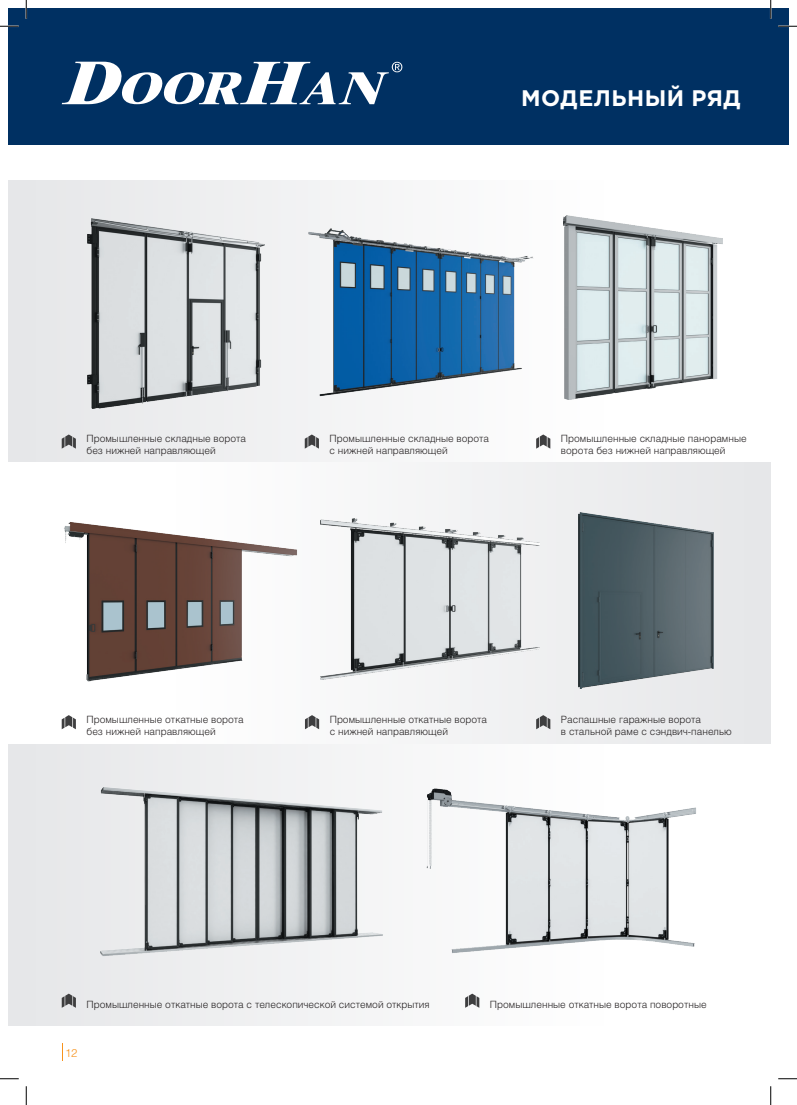
<style>
.page{position:relative;width:797px;height:1105px;background:#fff}
.page>*{position:absolute;margin:0;border:0;box-sizing:border-box;transform-origin:0 0}
.t1{font:700 22.5px "Gotham Pro";letter-spacing:.02em;color:#fff}
.t2{font:300 11.25px "Helios";color:#f7931d}
.t3{font:300 10px/12px "Helios";color:#231f20}
</style>
<div class="page">
<div style="left:9px;top:9px;width:779px;height:136px;background:#003062"></div>
<svg style="left:62px;top:62px;width:340px;height:42px"></svg>
<div style="left:9px;top:462px;width:761px;height:282px;background:linear-gradient(to right,#fff,#e6e7e9)"></div>
<div style="left:9px;top:180px;width:761px;height:282px;background:linear-gradient(to right,#e6e7e9,#fff)"></div>
<div style="left:9px;top:744px;width:761px;height:281px;background:linear-gradient(to right,#e7e7e9,#fff)"></div>
<svg style="left:62px;top:434px;width:14px;height:15px"></svg>
<svg style="left:62px;top:715px;width:14px;height:14px"></svg>
<svg style="left:62px;top:994px;width:14px;height:14px"></svg>
<svg style="left:305px;top:715px;width:14px;height:14px"></svg>
<svg style="left:536px;top:715px;width:14px;height:14px"></svg>
<svg style="left:465px;top:994px;width:14px;height:14px"></svg>
<svg style="left:305px;top:434px;width:14px;height:15px"></svg>
<svg style="left:536px;top:434px;width:14px;height:15px"></svg>
<img style="left:88px;top:218px;width:176px;height:190px">
<img style="left:305px;top:227px;width:228px;height:172px">
<img style="left:564px;top:215px;width:158px;height:184px">
<img style="left:63px;top:510px;width:238px;height:178px">
<img style="left:320px;top:518px;width:219px;height:162px">
<img style="left:425px;top:787px;width:273px;height:169px">
<img style="left:578px;top:513px;width:135px;height:175px">
<img style="left:97px;top:781px;width:288px;height:181px">
<svg style="left:62px;top:1043px;width:1px;height:18px"></svg>
<svg style="left:0;top:25px;width:19px;height:2px"></svg>
<svg style="left:778px;top:25px;width:19px;height:2px"></svg>
<svg style="left:0;top:1078px;width:19px;height:1px"></svg>
<svg style="left:778px;top:1078px;width:19px;height:1px"></svg>
<svg style="left:25px;top:0;width:2px;height:19px"></svg>
<svg style="left:25px;top:1086px;width:2px;height:19px"></svg>
<svg style="left:770px;top:0;width:1px;height:19px"></svg>
<svg style="left:770px;top:1086px;width:1px;height:19px"></svg>
<p class="t1" style="left:521px;top:85px;width:221px">МОДЕЛЬНЫЙ РЯД</p>
<p class="t3" style="left:86px;top:433px;width:161px">Промышленные складные ворота</p>
<p class="t3" style="left:86px;top:445px;width:131px">без нижней направляющей</p>
<p class="t3" style="left:329px;top:433px;width:161px">Промышленные складные ворота</p>
<p class="t3" style="left:329px;top:445px;width:120px">с нижней направляющей</p>
<p class="t3" style="left:561px;top:433px;width:187px">Промышленные складные панорамные ворота без нижней направляющей</p>
<p class="t3" style="left:86px;top:713px;width:159px">Промышленные откатные ворота</p>
<p class="t3" style="left:86px;top:725px;width:131px">без нижней направляющей</p>
<p class="t3" style="left:330px;top:713px;width:159px">Промышленные откатные ворота</p>
<p class="t3" style="left:330px;top:725px;width:120px">c нижней направляющей</p>
<p class="t3" style="left:561px;top:713px;width:142px">Распашные гаражные ворота</p>
<p class="t3" style="left:561px;top:725px;width:172px">в стальной раме с сэндвич-панелью</p>
<p class="t3" style="left:87px;top:998px;width:345px">Промышленные откатные ворота с телескопической системой открытия</p>
<p class="t2" style="left:65px;top:1046px;width:14px">12</p>
<p class="t3" style="left:490px;top:998px;width:218px">Промышленные откатные ворота поворотные</p>
</div>
